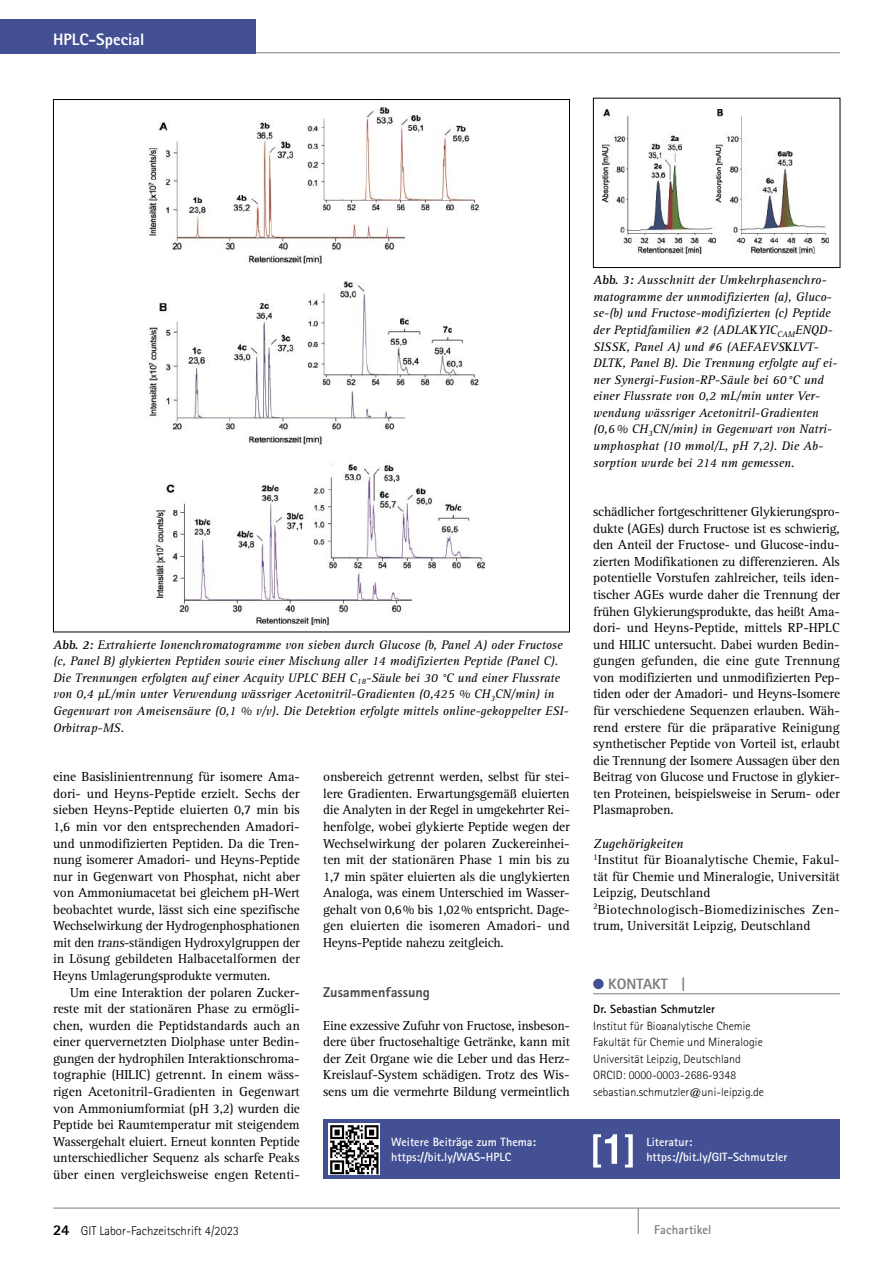
<style>
.page{position:relative;width:893px;height:1263px;background:#fff}
.page>*{position:absolute;margin:0;border:0;box-sizing:border-box;transform-origin:0 0}
.t1{font:800 16.5px "Rotis Sans Serif Std";color:#fff}
.t2{font:800 15px "Rotis Sans Serif Std";color:#7c7c7c}
.t3{font:800 14.25px "Rotis Sans Serif Std";color:#484848}
.t4{font:13.5px/16.5px "Rotis Serif Std";color:#000;text-align:justify}
.t5{font:italic 12.75px/16.5px "Rotis Serif Std";color:#000}
.t6{font:300 12.75px "Rotis Sans Serif Std";color:#000}
.t7{font:700 12.75px "Rotis Sans Serif Std";letter-spacing:.005em;color:#7c7c7c}
.t8{font:300 12px/16.5px "Rotis Sans Serif Std";letter-spacing:.005em;color:#000}
.t9{font:700 12px/15px "Rotis Sans Serif Std";letter-spacing:.005em;color:#fff}
.t10{font:700 12px "Rotis Sans Serif Std";letter-spacing:.005em;color:#000}
.s1{font-weight:700;font-style:normal}
.s2{font-style:italic}
.s3{font-weight:800;font-size:15px}
</style>
<div class="page">
<img style="left:147px;top:107px;width:338px;height:520px">
<img style="left:603px;top:109px;width:226px;height:144px">
<div style="left:593px;top:98px;width:247px;height:170px;border:1px solid #000"></div>
<hr style="left:593px;top:993px;width:247px;height:1px;background:#7c7c7c">
<div style="left:593px;top:979px;width:11px;height:10px;background:#435093;border-radius:50%"></div>
<div style="left:323px;top:1119px;width:517px;height:60px;background:#435093"></div>
<img style="left:328px;top:1123px;width:51px;height:51px">
<svg style="left:593px;top:1134px;width:40px;height:33px"></svg>
<hr style="left:0;top:52px;width:840px;height:1px;background:#7c7c7c">
<hr style="left:255px;top:19px;width:1px;height:34px;background:#7c7c7c">
<hr style="left:53px;top:1208px;width:787px;height:1px;background:#7c7c7c">
<svg style="left:638px;top:1208px;width:1px;height:26px"></svg>
<div style="left:0;top:19px;width:255px;height:34px;background:#435093"></div>
<p class="t1" style="left:53px;top:29px;width:93px">HPLC-Special</p>
<p class="t5" style="left:593px;top:272px;width:246px"><span class="s1">Abb. 3:</span> Ausschnitt der Umkehrphasenchro&shy;matogramme der unmodifizierten (a), Gluco&shy;se-(b) und Fructose-modifizierten (c) Peptide der Peptidfamilien #2 (ADLA<span class="s1">K</span>YIC<sub>CAM</sub>ENQD-SISSK, Panel A) und #6 (AEFAEVS<span class="s1">K</span>LVT-DLTK, Panel B). Die Trennung erfolgte auf ei&shy;ner Synergi-Fusion-RP-Säule bei 60°C und einer Flussrate von 0,2 mL/min unter Ver&shy;wendung wässriger Acetonitril-Gradienten (0,6% CH<sub>3</sub>CN/min) in Gegenwart von Natri&shy;umphosphat (10 mmol/L, pH 7,2). Die Ab&shy;sorption wurde bei 214 nm gemessen.</p>
<p class="t4" style="left:593px;top:504px;width:248px">schädlicher fortgeschrittener Glykierungspro&shy;dukte (AGEs) durch Fructose ist es schwierig, den Anteil der Fructose- und Glucose-indu&shy;zierten Modifikationen zu differenzieren. Als potentielle Vorstufen zahlreicher, teils iden&shy;tischer AGEs wurde daher die Trennung der frühen Glykierungsprodukte, das heißt Ama&shy;dori- und Heyns-Peptide, mittels RP-HPLC und HILIC untersucht. Dabei wurden Bedin&shy;gungen gefunden, die eine gute Trennung von modifizierten und unmodifizierten Pep&shy;tiden oder der Amadori- und Heyns-Isomere für verschiedene Sequenzen erlauben. Wäh&shy;rend erstere für die präparative Reinigung synthetischer Peptide von Vorteil ist, erlaubt die Trennung der Isomere Aussagen über den Beitrag von Glucose und Fructose in glykier&shy;ten Proteinen, beispielsweise in Serum- oder Plasmaproben.</p>
<p class="t4" style="left:593px;top:835px;width:248px;text-align:left"><span class="s2">Zugehörigkeiten<br></span><sup>1</sup>Institut für Bioanalytische Chemie, Fakul&shy;tät für Chemie und Mineralogie, Universität Leipzig, Deutschland <sup>2</sup>Biotechnologisch-Biomedizinisches Zen&shy;trum, Universität Leipzig, Deutschland</p>
<p class="t5" style="left:53px;top:637px;width:517px"><span class="s1">Abb. 2:</span> Extrahierte Ionenchromatogramme von sieben durch Glucose (b, Panel A) oder Fructose (c, Panel B) glykierten Peptiden sowie einer Mischung aller 14 modifizierten Peptide (Panel C).<br>Die Trennungen erfolgten auf einer Acquity UPLC BEH C<sub>18</sub>-Säule bei 30 °C und einer Flussrate von 0,4 µL/min unter Verwendung wässriger Acetonitril-Gradienten (0,425 % CH<sub>3</sub>CN/min) in Gegenwart von Ameisensäure (0,1 % v/v). Die Detektion erfolgte mittels online-gekoppelter ESI-Orbitrap-MS.</p>
<p class="t4" style="left:323px;top:769px;width:248px">onsbereich getrennt werden, selbst für stei&shy;lere Gradienten. Erwartungsgemäß eluierten die Analyten in der Regel in umgekehrter Rei&shy;henfolge, wobei glykierte Peptide wegen der Wechselwirkung der polaren Zuckereinhei&shy;ten mit der stationären Phase 1 min bis zu 1,7 min später eluierten als die unglykierten Analoga, was einem Unterschied im Wasser&shy;gehalt von 0,6% bis 1,02% entspricht. Dage&shy;gen eluierten die isomeren Amadori- und Heyns-Peptide nahezu zeitgleich.</p>
<p class="t3" style="left:323px;top:983px;width:108px">Zusammenfassung</p>
<p class="t4" style="left:323px;top:1017px;width:248px">Eine exzessive Zufuhr von Fructose, insbeson&shy;dere über fructosehaltige Getränke, kann mit der Zeit Organe wie die Leber und das Herz-Kreislauf-System schädigen. Trotz des Wis&shy;sens um die vermehrte Bildung vermeintlich</p>
<p class="t4" style="left:53px;top:769px;width:248px">eine Basislinientrennung für isomere Ama&shy;dori- und Heyns-Peptide erzielt. Sechs der sieben Heyns-Peptide eluierten 0,7 min bis 1,6 min vor den entsprechenden Amadori&shy;und unmodifizierten Peptiden. Da die Tren&shy;nung isomerer Amadori- und Heyns-Peptide nur in Gegenwart von Phosphat, nicht aber von Ammoniumacetat bei gleichem pH-Wert beobachtet wurde, lässt sich eine spezifische Wechselwirkung der Hydrogenphosphationen mit den trans-ständigen Hydroxylgruppen der in Lösung gebildeten Halbacetalformen der Heyns Umlagerungsprodukte vermuten.</p>
<p class="t4" style="left:53px;top:984px;width:248px;text-indent:17px">Um eine Interaktion der polaren Zucker&shy;reste mit der stationären Phase zu ermögli&shy;chen, wurden die Peptidstandards auch an einer quervernetzten Diolphase unter Bedin&shy;gungen der hydrophilen Interaktionschroma&shy;tographie (HILIC) getrennt. In einem wäss&shy;rigen Acetonitril-Gradienten in Gegenwart von Ammoniumformiat (pH 3,2) wurden die Peptide bei Raumtemperatur mit steigendem Wassergehalt eluiert. Erneut konnten Peptide unterschiedlicher Sequenz als scharfe Peaks über einen vergleichsweise engen Retenti-</p>
<p class="t2" style="left:608px;top:974px;width:79px">KONTAKT |</p>
<p class="t10" style="left:593px;top:1001px;width:124px">Dr. Sebastian Schmutzler</p>
<p class="t8" style="left:593px;top:1017px;width:172px">Institut für Bioanalytische Chemie Fakultät für Chemie und Mineralogie Universität Leipzig, Deutschland ORCID: 0000-0003-2686-9348 sebastian.schmutzler@uni-leipzig.de</p>
<p class="t9" style="left:391px;top:1134px;width:146px">Weitere Beiträge zum Thema: https://bit.ly/WAS-HPLC</p>
<p class="t9" style="left:646px;top:1134px;width:143px">Literatur: https://bit.ly/GIT-Schmutzler</p>
<p class="t6" style="left:53px;top:1223px;width:187px"><span class="s3">24</span> GIT Labor-Fachzeitschrift 4/2023</p>
<p class="t7" style="left:654px;top:1221px;width:59px">Fachartikel</p>
</div>
